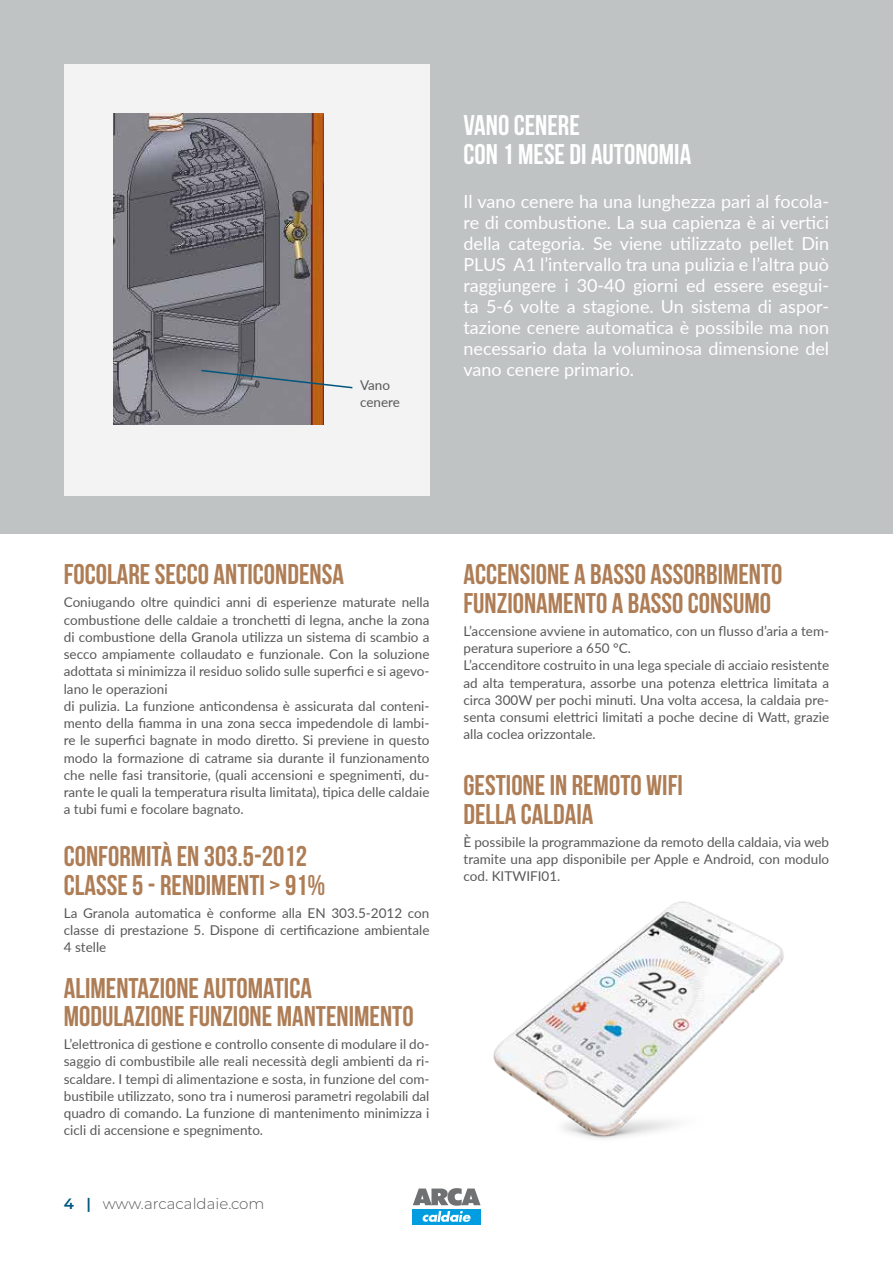
<style>
.page{position:relative;width:893px;height:1263px;background:#fff}
.page>*{position:absolute;margin:0;border:0;box-sizing:border-box;transform-origin:0 0}
.t1{font:700 28.5px/28.5px "Bebas Neue";color:#ae7d55}
.t2{font:700 28.5px/28.5px "Bebas Neue";color:#fff}
.t3{font:18px/21px "Lato";color:#fff;text-align:justify}
.t4{font:300 15px "Montserrat";color:#58585a}
.t5{font:13.5px/17.2px "Lato";color:#58585a;text-align:justify}
.s1{font-weight:600;color:#00567c}
</style>
<div class="page">
<div style="left:0;top:0;width:893px;height:533px;background:#bfc3c3"></div>
<div style="left:64px;top:64px;width:365px;height:432px;background:#f3f3f3"></div>
<img style="left:493px;top:901px;width:291px;height:238px">
<img style="left:113px;top:114px;width:211px;height:311px">
<svg style="left:200px;top:369px;width:153px;height:20px"></svg>
<div style="left:412px;top:1209px;width:68px;height:15px;background:#009ee0"></div>
<svg style="left:413px;top:1188px;width:67px;height:34px"></svg>
<p class="t5" style="left:360px;top:376px;width:41px">Vano cenere</p>
<h1 class="t2" style="left:463px;top:111px;width:229px">VANO CENERE<br>CON 1 MESE DI AUTONOMIA</h1>
<p class="t3" style="left:463px;top:190px;width:367px">Il vano cenere ha una lunghezza pari al focola&shy;re di combustione. La sua capienza è ai vertici della categoria. Se viene utilizzato pellet Din PLUS A1 l’intervallo tra una pulizia e l’altra può raggiungere i 30-40 giorni ed essere esegui&shy;ta 5-6 volte a stagione. Un sistema di aspor&shy;tazione cenere automatica è possibile ma non necessario data la voluminosa dimensione del vano cenere primario.</p>
<h1 class="t1" style="left:64px;top:560px;width:282px">FOCOLARE SECCO ANTICONDENSA</h1>
<p class="t5" style="left:64px;top:593px;width:367px;text-align:left">Coniugando oltre quindici anni di esperienze maturate nella combustione delle caldaie a tronchetti di legna, anche la zona di combustione della Granola utilizza un sistema di scambio a secco ampiamente collaudato e funzionale. Con la soluzione adottata si minimizza il residuo solido sulle superfici e si agevo&shy;lano le operazioni<br>di pulizia. La funzione anticondensa è assicurata dal conteni&shy;mento della fiamma in una zona secca impedendole di lambi&shy;re le superfici bagnate in modo diretto. Si previene in questo modo la formazione di catrame sia durante il funzionamento che nelle fasi transitorie, (quali accensioni e spegnimenti, du&shy;rante le quali la temperatura risulta limitata), tipica delle caldaie a tubi fumi e focolare bagnato.</p>
<h1 class="t1" style="left:64px;top:842px;width:263px">CONFORMITÀ EN 303.5-2012<br>CLASSE 5 - RENDIMENTI &gt; 91%</h1>
<p class="t5" style="left:64px;top:903px;width:367px">La Granola automatica è conforme alla EN 303.5-2012 con classe di prestazione 5. Dispone di certificazione ambientale 4 stelle</p>
<h1 class="t1" style="left:64px;top:973px;width:351px">ALIMENTAZIONE AUTOMATICA<br>MODULAZIONE FUNZIONE MANTENIMENTO</h1>
<p class="t5" style="left:64px;top:1035px;width:367px">L’elettronica di gestione e controllo consente di modulare il do&shy;saggio di combustibile alle reali necessità degli ambienti da ri&shy;scaldare. I tempi di alimentazione e sosta, in funzione del com&shy;bustibile utilizzato, sono tra i numerosi parametri regolabili dal quadro di comando. La funzione di mantenimento minimizza i cicli di accensione e spegnimento.</p>
<p class="t4" style="left:64px;top:1193px;width:202px"><span class="s1">4 |</span> www.arcacaldaie.com</p>
<h1 class="t1" style="left:463px;top:560px;width:321px">ACCENSIONE A BASSO ASSORBIMENTO<br>FUNZIONAMENTO A BASSO CONSUMO</h1>
<p class="t5" style="left:463px;top:622px;width:367px;text-align:left">L’accensione avviene in automatico, con un flusso d’aria a tem&shy;peratura superiore a 650 °C.<br>L’accenditore costruito in una lega speciale di acciaio resistente ad alta temperatura, assorbe una potenza elettrica limitata a circa 300W per pochi minuti. Una volta accesa, la caldaia pre&shy;senta consumi elettrici limitati a poche decine di Watt, grazie alla coclea orizzontale.</p>
<h1 class="t1" style="left:463px;top:771px;width:221px">GESTIONE IN REMOTO WIFI<br>DELLA CALDAIA</h1>
<p class="t5" style="left:463px;top:833px;width:367px">È possibile la programmazione da remoto della caldaia, via web tramite una app disponibile per Apple e Android, con modulo cod. KITWIFI01.</p>
</div>
